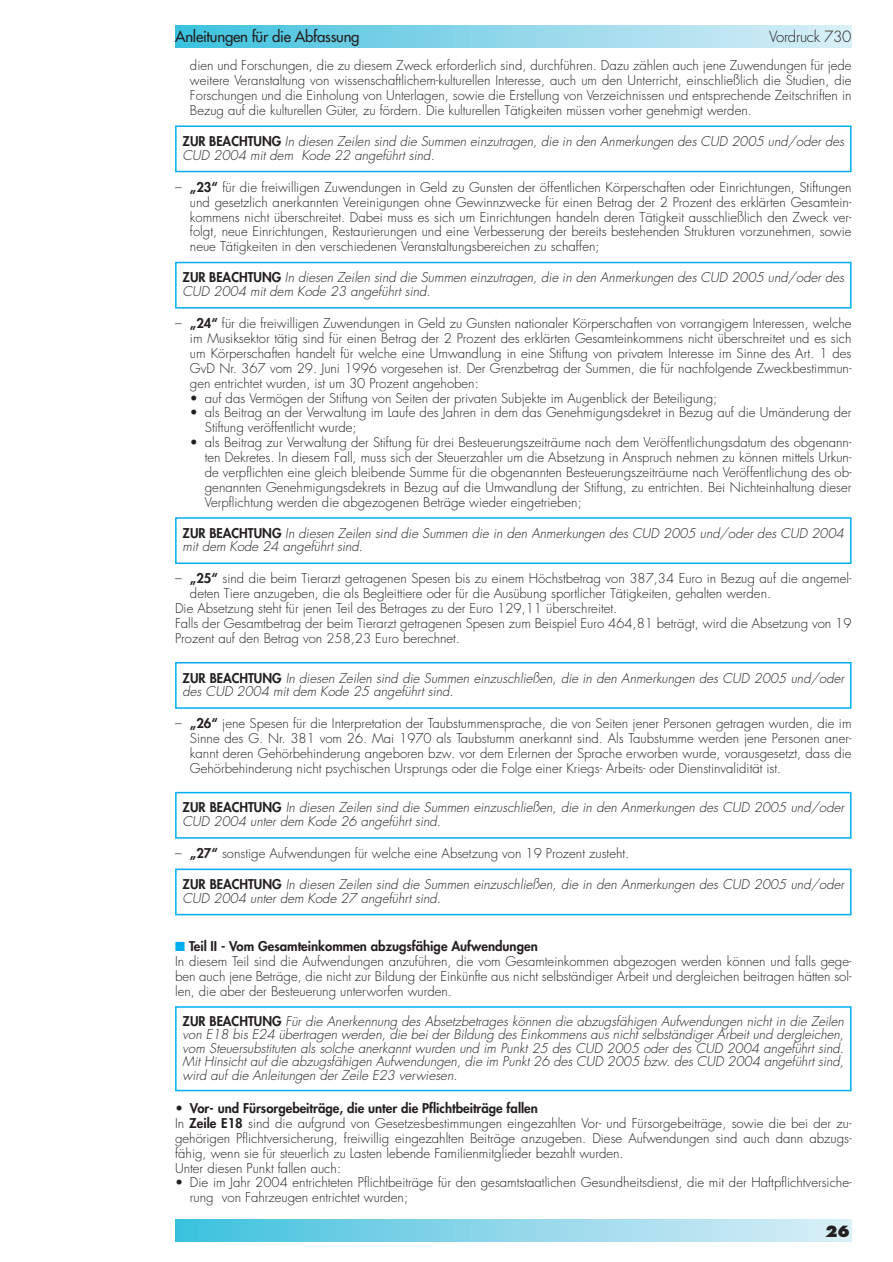
<style>
.page{position:relative;width:893px;height:1262px;background:#fff}
.page>*{position:absolute;margin:0;border:0;box-sizing:border-box;transform-origin:0 0}
.t1{font:15px "Futura";letter-spacing:-.02em;color:#231f20}
.t2{font:300 15px "Futura";letter-spacing:-.02em;color:#231f20}
.t3{font:800 15px "Futura";color:#231f20}
.t4{font:300 13.2px/14.9px "Futura";color:#231f20;text-align:justify}
.t5{font:italic 300 13.2px/13.5px "Futura";color:#231f20}
.s1{font-weight:800;font-style:normal}
.s2{font-weight:800}
.s3{color:#00aeef}
</style>
<div class="page">
<div style="left:175px;top:26px;width:676px;height:22px;background:linear-gradient(to right,#40c1de,#ddeef6)"></div>
<div style="left:175px;top:1219px;width:676px;height:22px;background:linear-gradient(to right,#40c1de,#ddeef6)"></div>
<div style="left:175px;top:1006px;width:676px;height:85px;border:2px solid #00aeef"></div>
<div style="left:175px;top:868px;width:676px;height:47px;border:2px solid #00aeef"></div>
<div style="left:175px;top:792px;width:676px;height:46px;border:2px solid #00aeef"></div>
<div style="left:175px;top:662px;width:676px;height:47px;border:2px solid #00aeef"></div>
<div style="left:175px;top:517px;width:676px;height:47px;border:2px solid #00aeef"></div>
<div style="left:175px;top:262px;width:676px;height:46px;border:2px solid #00aeef"></div>
<div style="left:175px;top:125px;width:676px;height:47px;border:2px solid #00aeef"></div>
<p class="t1" style="left:175px;top:29px;width:186px">Anleitungen für die Abfassung</p>
<p class="t2" style="left:769px;top:30px;width:84px">Vordruck 730</p>
<p class="t4" style="left:190px;top:59px;width:663px">dien und Forschungen, die zu diesem Zweck erforderlich sind, durchführen. Dazu zählen auch jene Zuwendungen für jede weitere Veranstaltung von wissenschaftlichem-kulturellen Interesse, auch um den Unterricht, einschließlich die Studien, die Forschungen und die Einholung von Unterlagen, sowie die Erstellung von Verzeichnissen und entsprechende Zeitschriften in Bezug auf die kulturellen Güter, zu fördern. Die kulturellen Tätigkeiten müssen vorher genehmigt werden.</p>
<p class="t5" style="left:183px;top:136px;width:663px"><span class="s1">ZUR BEACHTUNG</span> In diesen Zeilen sind die Summen einzutragen, die in den Anmerkungen des CUD 2005 und/oder des<br>CUD 2004 mit dem Kode 22 angeführt sind.</p>
<p class="t4" style="left:190px;top:181px;width:663px;text-indent:-15px">– <span class="s2">„23“</span> für die freiwilligen Zuwendungen in Geld zu Gunsten der öffentlichen Körperschaften oder Einrichtungen, Stiftungen und gesetzlich anerkannten Vereinigungen ohne Gewinnzwecke für einen Betrag der 2 Prozent des erklärten Gesamtein&shy;kommens nicht überschreitet. Dabei muss es sich um Einrichtungen handeln deren Tätigkeit ausschließlich den Zweck ver&shy;folgt, neue Einrichtungen, Restaurierungen und eine Verbesserung der bereits bestehenden Strukturen vorzunehmen, sowie neue Tätigkeiten in den verschiedenen Veranstaltungsbereichen zu schaffen;</p>
<p class="t5" style="left:183px;top:272px;width:663px"><span class="s1">ZUR BEACHTUNG</span> In diesen Zeilen sind die Summen einzutragen, die in den Anmerkungen des CUD 2005 und/oder des<br>CUD 2004 mit dem Kode 23 angeführt sind.</p>
<p class="t4" style="left:190px;top:317px;width:663px;text-indent:-15px">– <span class="s2">„24“</span> für die freiwilligen Zuwendungen in Geld zu Gunsten nationaler Körperschaften von vorrangigem Interessen, welche im Musiksektor tätig sind für einen Betrag der 2 Prozent des erklärten Gesamteinkommens nicht überschreitet und es sich um Körperschaften handelt für welche eine Umwandlung in eine Stiftung von privatem Interesse im Sinne des Art. 1 des GvD Nr. 367 vom 29. Juni 1996 vorgesehen ist. Der Grenzbetrag der Summen, die für nachfolgende Zweckbestimmun&shy;gen entrichtet wurden, ist um 30 Prozent angehoben:</p>
<p class="t4" style="left:190px;top:391px;width:528px">• auf das Vermögen der Stiftung von Seiten der privaten Subjekte im Augenblick der Beteiligung;</p>
<p class="t4" style="left:205px;top:406px;width:648px;text-indent:-15px">• als Beitrag an der Verwaltung im Laufe des Jahren in dem das Genehmigungsdekret in Bezug auf die Umänderung der<br>Stiftung veröffentlicht wurde;</p>
<p class="t4" style="left:205px;top:436px;width:648px;text-indent:-15px">• als Beitrag zur Verwaltung der Stiftung für drei Besteuerungszeiträume nach dem Veröffentlichungsdatum des obgenann&shy;ten Dekretes. In diesem Fall, muss sich der Steuerzahler um die Absetzung in Anspruch nehmen zu können mittels Urkun&shy;de verpflichten eine gleich bleibende Summe für die obgenannten Besteuerungszeiträume nach Veröffentlichung des ob&shy;genannten Genehmigungsdekrets in Bezug auf die Umwandlung der Stiftung, zu entrichten. Bei Nichteinhaltung dieser Verpflichtung werden die abgezogenen Beträge wieder eingetrieben;</p>
<p class="t5" style="left:183px;top:527px;width:663px"><span class="s1">ZUR BEACHTUNG</span> In diesen Zeilen sind die Summen die in den Anmerkungen des CUD 2005 und/oder des CUD 2004 mit dem Kode 24 angeführt sind.</p>
<p class="t4" style="left:175px;top:572px;width:678px">– <span class="s2">„25“</span> sind die beim Tierarzt getragenen Spesen bis zu einem Höchstbetrag von 387,34 Euro in Bezug auf die angemel-</p>
<p class="t4" style="left:190px;top:587px;width:582px">deten Tiere anzugeben, die als Begleittiere oder für die Ausübung sportlicher Tätigkeiten, gehalten werden.</p>
<p class="t4" style="left:175px;top:602px;width:443px">Die Absetzung steht für jenen Teil des Betrages zu der Euro 129,11 überschreitet.</p>
<p class="t4" style="left:175px;top:617px;width:678px">Falls der Gesamtbetrag der beim Tierarzt getragenen Spesen zum Beispiel Euro 464,81 beträgt, wird die Absetzung von 19</p>
<p class="t4" style="left:175px;top:632px;width:286px">Prozent auf den Betrag von 258,23 Euro berechnet.</p>
<p class="t5" style="left:183px;top:672px;width:663px"><span class="s1">ZUR BEACHTUNG</span> In diesen Zeilen sind die Summen einzuschließen, die in den Anmerkungen des CUD 2005 und/oder des CUD 2004 mit dem Kode 25 angeführt sind.</p>
<p class="t4" style="left:190px;top:717px;width:663px;text-indent:-15px">– <span class="s2">„26“</span> jene Spesen für die Interpretation der Taubstummensprache, die von Seiten jener Personen getragen wurden, die im Sinne des G. Nr. 381 vom 26. Mai 1970 als Taubstumm anerkannt sind. Als Taubstumme werden jene Personen aner&shy;kannt deren Gehörbehinderung angeboren bzw. vor dem Erlernen der Sprache erworben wurde, vorausgesetzt, dass die Gehörbehinderung nicht psychischen Ursprungs oder die Folge einer Kriegs- Arbeits- oder Dienstinvalidität ist.</p>
<p class="t5" style="left:183px;top:802px;width:663px"><span class="s1">ZUR BEACHTUNG</span> In diesen Zeilen sind die Summen einzuschließen, die in den Anmerkungen des CUD 2005 und/oder<br>CUD 2004 unter dem Kode 26 angeführt sind.</p>
<p class="t4" style="left:175px;top:847px;width:455px">– <span class="s2">„27“</span> sonstige Aufwendungen für welche eine Absetzung von 19 Prozent zusteht.</p>
<p class="t5" style="left:183px;top:878px;width:663px"><span class="s1">ZUR BEACHTUNG</span> In diesen Zeilen sind die Summen einzuschließen, die in den Anmerkungen des CUD 2005 und/oder<br>CUD 2004 unter dem Kode 27 angeführt sind.</p>
<p class="t4" style="left:175px;top:940px;width:678px;text-align:left"><span class="s3">■</span> <span class="s2">Teil II - Vom Gesamteinkommen abzugsfähige Aufwendungen<br></span>In diesem Teil sind die Aufwendungen anzuführen, die vom Gesamteinkommen abgezogen werden können und falls gege&shy;ben auch jene Beträge, die nicht zur Bildung der Einkünfte aus nicht selbständiger Arbeit und dergleichen beitragen hätten sol&shy;len, die aber der Besteuerung unterworfen wurden.</p>
<p class="t5" style="left:183px;top:1015px;width:663px;text-align:justify"><span class="s1">ZUR BEACHTUNG</span> Für die Anerkennung des Absetzbetrages können die abzugsfähigen Aufwendungen nicht in die Zeilen von E18 bis E24 übertragen werden, die bei der Bildung des Einkommens aus nicht selbständiger Arbeit und dergleichen, vom Steuersubstituten als solche anerkannt wurden und im Punkt 25 des CUD 2005 oder des CUD 2004 angeführt sind.<br>Mit Hinsicht auf die abzugsfähigen Aufwendungen, die im Punkt 26 des CUD 2005 bzw. des CUD 2004 angeführt sind, wird auf die Anleitungen der Zeile E23 verwiesen.</p>
<p class="t4" style="left:175px;top:1101px;width:678px;text-align:left">• <span class="s2">Vor- und Fürsorgebeiträge, die unter die Pflichtbeiträge fallen<br></span>In <span class="s2">Zeile E18</span> sind die aufgrund von Gesetzesbestimmungen eingezahlten Vor- und Fürsorgebeiträge, sowie die bei der zu&shy;gehörigen Pflichtversicherung, freiwillig eingezahlten Beiträge anzugeben. Diese Aufwendungen sind auch dann abzugs&shy;fähig, wenn sie für steuerlich zu Lasten lebende Familienmitglieder bezahlt wurden.<br>Unter diesen Punkt fallen auch:</p>
<p class="t4" style="left:190px;top:1176px;width:663px;text-indent:-15px">• Die im Jahr 2004 entrichteten Pflichtbeiträge für den gesamtstaatlichen Gesundheitsdienst, die mit der Haftpflichtversiche&shy;rung von Fahrzeugen entrichtet wurden;</p>
<p class="t3" style="left:825px;top:1224px;width:26px">26</p>
</div>
